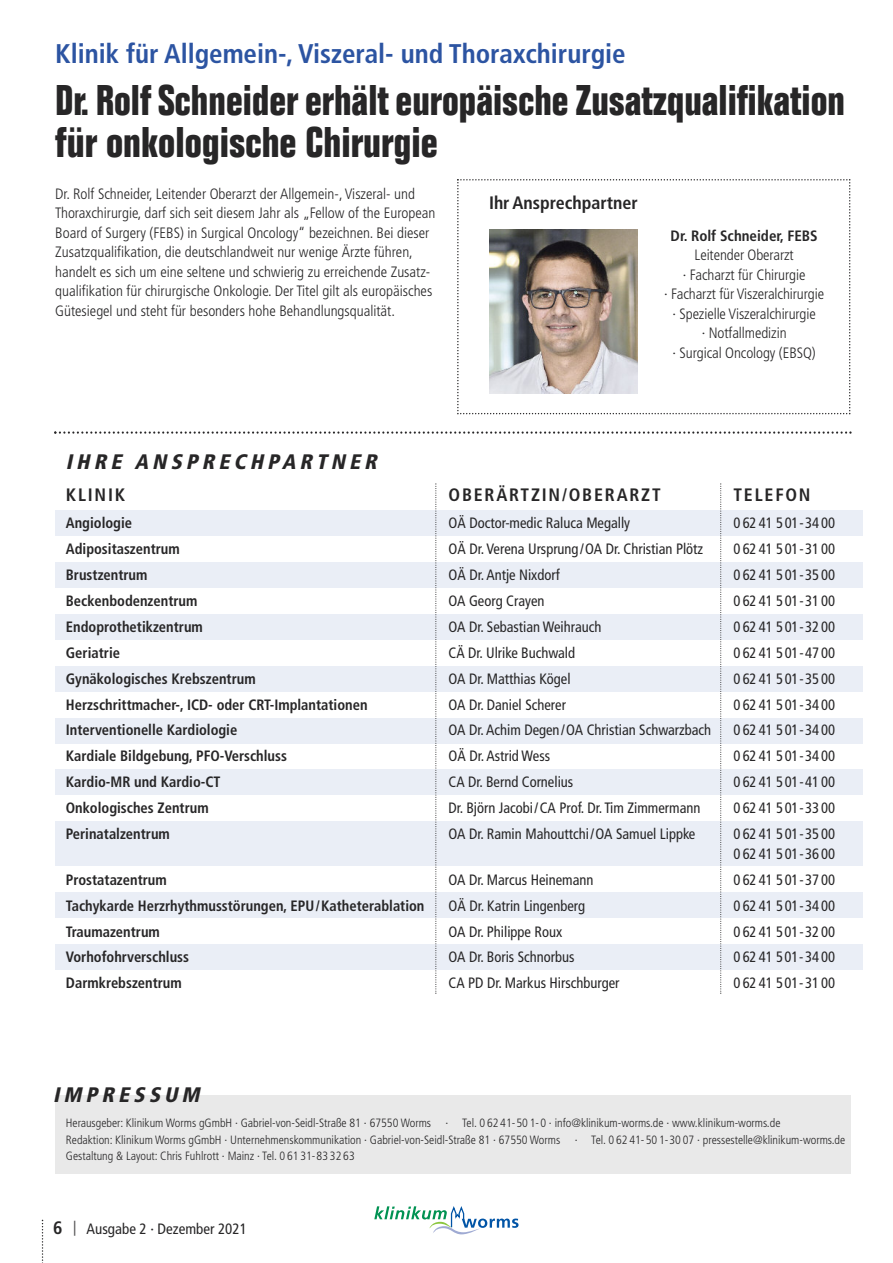
<style>
.page{position:relative;width:893px;height:1263px;background:#fff}
.page>*{position:absolute;margin:0;border:0;box-sizing:border-box;transform-origin:0 0}
.t1{font:700 condensed 42px/42px "Folio Std";color:#272627}
.t2{font:700 condensed 27px "Frutiger";color:#2c54a2}
.t3{font:italic 900 condensed 21px "Frutiger";color:#272627}
.t4{font:700 condensed 18px "Frutiger";letter-spacing:.1em;color:#272627}
.t5{font:700 condensed 18px "Frutiger";color:#272627}
.t6{font:condensed 15px/20px "Frutiger";color:#272627}
.t7{font:300 condensed 15px/19.5px "Frutiger";color:#272627}
.t8{font:700 condensed 15px "Frutiger";color:#272627}
.t9{font:300 condensed 12px/16.5px "Frutiger";color:#272627}
.s1{font-weight:700;font-size:18px}
.s2{color:#525152}
</style>
<div class="page">
<div style="left:55px;top:510px;width:808px;height:26px;background:#eaeef6"></div>
<div style="left:55px;top:562px;width:808px;height:26px;background:#eaeef6"></div>
<div style="left:55px;top:614px;width:808px;height:25px;background:#eaeef6"></div>
<div style="left:55px;top:666px;width:808px;height:25px;background:#eaeef6"></div>
<div style="left:55px;top:718px;width:808px;height:25px;background:#eaeef6"></div>
<div style="left:55px;top:770px;width:808px;height:25px;background:#eaeef6"></div>
<div style="left:55px;top:821px;width:808px;height:45px;background:#eaeef6"></div>
<div style="left:55px;top:892px;width:808px;height:26px;background:#eaeef6"></div>
<div style="left:55px;top:944px;width:808px;height:26px;background:#eaeef6"></div>
<svg style="left:374px;top:1206px;width:145px;height:28px"></svg>
<svg style="left:42px;top:1220px;width:1px;height:43px"></svg>
<div style="left:55px;top:1095px;width:795px;height:79px;background:#e9e9e9"></div>
<svg style="left:435px;top:483px;width:1px;height:511px"></svg>
<svg style="left:720px;top:483px;width:1px;height:511px"></svg>
<svg style="left:457px;top:179px;width:393px;height:235px"></svg>
<img style="left:489px;top:230px;width:149px;height:163px">
<svg style="left:54px;top:431px;width:798px;height:3px"></svg>
<h2 class="t2" style="left:55px;top:43px;width:572px">Klinik für Allgemein-, Viszeral- und Thoraxchirurgie</h2>
<h1 class="t1" style="left:55px;top:83px;width:791px">Dr. Rolf Schneider erhält europäische Zusatzqualifikation für onkologische Chirurgie</h1>
<p class="t7" style="left:55px;top:185px;width:382px">Dr. Rolf Schneider, Leitender Oberarzt der Allgemein-, Viszeral- und Thoraxchirurgie, darf sich seit diesem Jahr als „Fellow of the European Board of Surgery (FEBS) in Surgical Oncology“ bezeichnen. Bei dieser Zusatzqualifikation, die deutschlandweit nur wenige Ärzte führen, handelt es sich um eine seltene und schwierig zu erreichende Zusatz&shy;qualifikation für chirurgische Onkologie. Der Titel gilt als europäisches Gütesiegel und steht für besonders hohe Behandlungsqualität.</p>
<p class="t5" style="left:489px;top:196px;width:150px">Ihr Ansprechpartner</p>
<p class="t8" style="left:670px;top:230px;width:149px">Dr. Rolf Schneider, FEBS</p>
<p class="t7" style="left:664px;top:247px;width:161px;text-align:center">Leitender Oberarzt<br>· Facharzt für Chirurgie<br>· Facharzt für Viszeralchirurgie · Spezielle Viszeralchirurgie<br>· Notfallmedizin<br>· Surgical Oncology (EBSQ)</p>
<h3 class="t3" style="left:66px;top:453px;width:317px">IHRE ANSPRECHPARTNER</h3>
<p class="t4" style="left:66px;top:487px;width:61px">KLINIK</p>
<p class="t4" style="left:449px;top:487px;width:214px">OBERÄRTZIN/OBERARZT</p>
<p class="t4" style="left:733px;top:487px;width:79px">TELEFON</p>
<p class="t8" style="left:66px;top:517px;width:68px">Angiologie</p>
<p class="t6" style="left:449px;top:514px;width:183px">OÄ Doctor-medic Raluca Megally</p>
<p class="t6" style="left:733px;top:514px;width:103px">06241 501-3400</p>
<p class="t8" style="left:66px;top:543px;width:115px">Adipositaszentrum</p>
<p class="t6" style="left:449px;top:540px;width:256px">OÄ Dr. Verena Ursprung/OA Dr. Christian Plötz</p>
<p class="t6" style="left:733px;top:540px;width:103px">06241 501-3100</p>
<p class="t8" style="left:66px;top:569px;width:83px">Brustzentrum</p>
<p class="t6" style="left:449px;top:566px;width:113px">OÄ Dr. Antje Nixdorf</p>
<p class="t6" style="left:733px;top:566px;width:103px">06241 501-3500</p>
<p class="t8" style="left:66px;top:595px;width:133px">Beckenbodenzentrum</p>
<p class="t6" style="left:449px;top:592px;width:97px">OA Georg Crayen</p>
<p class="t6" style="left:733px;top:592px;width:103px">06241 501-3100</p>
<p class="t8" style="left:66px;top:621px;width:138px">Endoprothetikzentrum</p>
<p class="t6" style="left:449px;top:618px;width:154px">OA Dr. Sebastian Weihrauch</p>
<p class="t6" style="left:733px;top:618px;width:103px">06241 501-3200</p>
<p class="t8" style="left:66px;top:647px;width:56px">Geriatrie</p>
<p class="t6" style="left:449px;top:644px;width:128px">CÄ Dr. Ulrike Buchwald</p>
<p class="t6" style="left:733px;top:644px;width:103px">06241 501-4700</p>
<p class="t8" style="left:66px;top:672px;width:191px">Gynäkologisches Krebszentrum</p>
<p class="t6" style="left:449px;top:670px;width:123px">OA Dr. Matthias Kögel</p>
<p class="t6" style="left:733px;top:670px;width:103px">06241 501-3500</p>
<p class="t8" style="left:66px;top:698px;width:303px">Herzschrittmacher-, ICD- oder CRT-Implantationen</p>
<p class="t6" style="left:449px;top:696px;width:119px">OA Dr. Daniel Scherer</p>
<p class="t6" style="left:733px;top:696px;width:103px">06241 501-3400</p>
<p class="t8" style="left:66px;top:724px;width:173px">Interventionelle Kardiologie</p>
<p class="t6" style="left:449px;top:721px;width:264px">OA Dr. Achim Degen/OA Christian Schwarzbach</p>
<p class="t6" style="left:733px;top:721px;width:103px">06241 501-3400</p>
<p class="t8" style="left:66px;top:750px;width:223px">Kardiale Bildgebung, PFO-Verschluss</p>
<p class="t6" style="left:449px;top:747px;width:103px">OÄ Dr. Astrid Wess</p>
<p class="t6" style="left:733px;top:747px;width:103px">06241 501-3400</p>
<p class="t8" style="left:66px;top:776px;width:156px">Kardio-MR und Kardio-CT</p>
<p class="t6" style="left:449px;top:773px;width:126px">CA Dr. Bernd Cornelius</p>
<p class="t6" style="left:733px;top:773px;width:103px">06241 501-4100</p>
<p class="t8" style="left:66px;top:802px;width:144px">Onkologisches Zentrum</p>
<p class="t6" style="left:449px;top:799px;width:253px">Dr. Björn Jacobi/CA Prof. Dr. Tim Zimmermann</p>
<p class="t6" style="left:733px;top:799px;width:103px">06241 501-3300</p>
<p class="t8" style="left:66px;top:828px;width:105px">Perinatalzentrum</p>
<p class="t6" style="left:449px;top:825px;width:248px">OA Dr. Ramin Mahouttchi/OA Samuel Lippke</p>
<p class="t6" style="left:733px;top:825px;width:103px">06241 501-3500<br>06241 501-3600</p>
<p class="t8" style="left:66px;top:873px;width:102px">Prostatazentrum</p>
<p class="t6" style="left:449px;top:871px;width:146px">OA Dr. Marcus Heinemann</p>
<p class="t6" style="left:733px;top:871px;width:103px">06241 501-3700</p>
<p class="t8" style="left:66px;top:899px;width:360px">Tachykarde Herzrhythmusstörungen, EPU/Katheterablation</p>
<p class="t6" style="left:449px;top:897px;width:138px">OÄ Dr. Katrin Lingenberg</p>
<p class="t6" style="left:733px;top:897px;width:103px">06241 501-3400</p>
<p class="t8" style="left:66px;top:925px;width:95px">Traumazentrum</p>
<p class="t6" style="left:449px;top:922px;width:115px">OA Dr. Philippe Roux</p>
<p class="t6" style="left:733px;top:922px;width:103px">06241 501-3200</p>
<p class="t8" style="left:66px;top:951px;width:125px">Vorhofohrverschluss</p>
<p class="t6" style="left:449px;top:948px;width:127px">OA Dr. Boris Schnorbus</p>
<p class="t6" style="left:733px;top:948px;width:103px">06241 501-3400</p>
<p class="t8" style="left:66px;top:977px;width:117px">Darmkrebszentrum</p>
<p class="t6" style="left:449px;top:974px;width:172px">CA PD Dr. Markus Hirschburger</p>
<p class="t6" style="left:733px;top:974px;width:103px">06241 501-3100</p>
<h3 class="t3" style="left:53px;top:1086px;width:152px">IMPRESSUM</h3>
<p class="t9" style="left:66px;top:1116px;width:781px">Herausgeber: Klinikum Worms gGmbH · Gabriel-von-Seidl-Straße 81 · 67550 Worms · Tel. 0 62 41-50 1-0 · info@klinikum-worms.de · www.klinikum-worms.de<br>Redaktion: Klinikum Worms gGmbH · Unternehmenskommunikation · Gabriel-von-Seidl-Straße 81 · 67550 Worms · Tel. 0 62 41-50 1-30 07 · pressestelle@klinikum-worms.de<br>Gestaltung &amp; Layout: Chris Fuhlrott · Mainz · Tel. 0 61 31-83 32 63</p>
<p class="t6" style="left:53px;top:1220px;width:195px"><span class="s1">6</span> <span class="s2">|</span> Ausgabe 2 · Dezember 2021</p>
</div>
